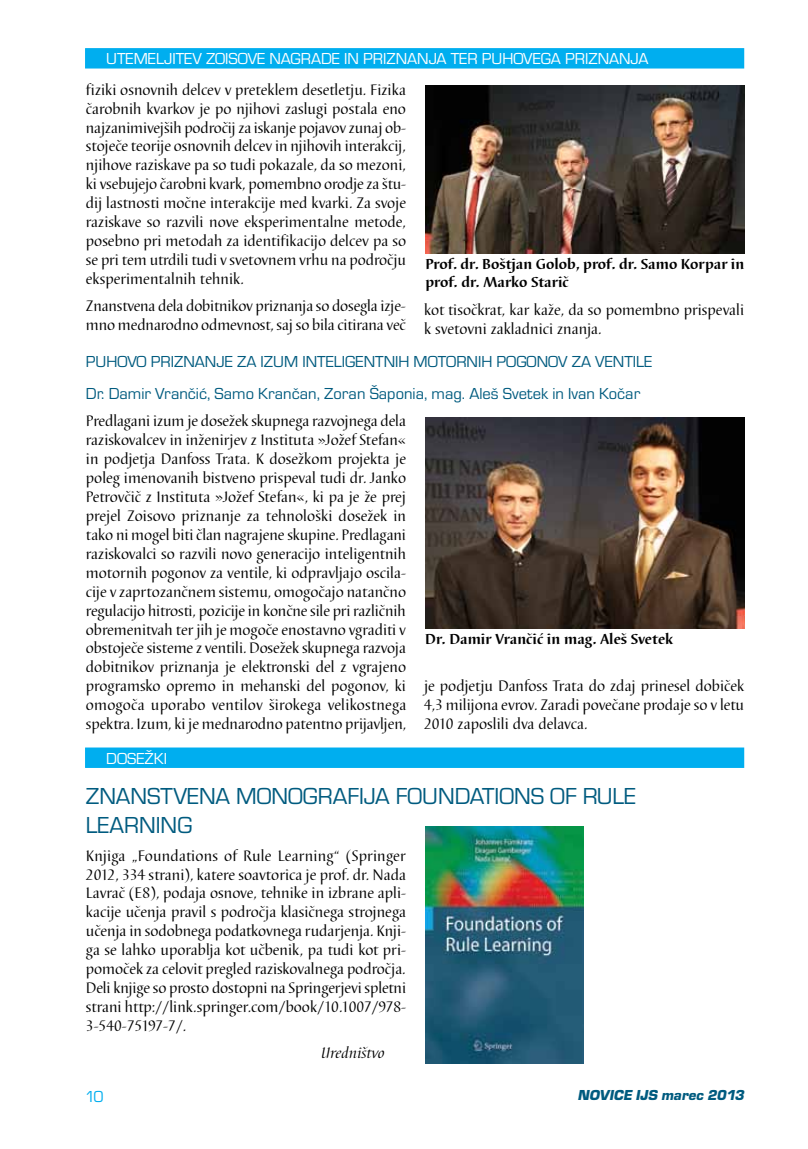
<style>
.page{position:relative;width:808px;height:1149px;background:#fff}
.page>*{position:absolute;margin:0;border:0;box-sizing:border-box;transform-origin:0 0}
.t1{font:24px "Eurostile TEE";color:#005b7f}
.t2{font:16.5px/32.5px "Eurostile TEE";color:#005b7f}
.t3{font:16.5px "Eurostile TEE";color:#fff}
.t4{font:16.5px "Eurostile TEE";color:#00aeef}
.t5{font:15.75px/18.9px "Barbedor TEE";letter-spacing:-.005em;color:#000;text-align:justify}
.t6{font:italic 15.75px "Barbedor TEE";color:#000}
.t7{font:700 15px/18px "Barbedor TEE";color:#000}
.t8{font:italic 15px "Eurostile TEE Blac";color:#005b7f}
</style>
<div class="page">
<div style="left:85px;top:48px;width:659px;height:20px;background:#00aeef;border:2px solid #00aeef"></div>
<div style="left:85px;top:747px;width:659px;height:20px;background:#00aeef;border:2px solid #00aeef"></div>
<img style="left:425px;top:85px;width:319px;height:169px">
<img style="left:425px;top:417px;width:319px;height:211px">
<img style="left:426px;top:826px;width:157px;height:237px">
<p class="t3" style="left:106px;top:50px;width:75px">UTEMELJITEV</p>
<p class="t3" style="left:206px;top:50px;width:444px">ZOISOVE NAGRADE IN PRIZNANJA TER PUHOVEGA PRIZNANJA</p>
<p class="t5" style="left:86px;top:80px;width:322px">fiziki osnovnih delcev v preteklem desetletju. Fizika čarobnih kvarkov je po njihovi zaslugi postala eno najzanimivejših področij za iskanje pojavov zunaj ob&shy;stoječe teorije osnovnih delcev in njihovih interakcij, njihove raziskave pa so tudi pokazale, da so mezoni, ki vsebujejo čarobni kvark, pomembno orodje za štu&shy;dij lastnosti močne interakcije med kvarki. Za svoje raziskave so razvili nove eksperimentalne metode, posebno pri metodah za identifikacijo delcev pa so se pri tem utrdili tudi v svetovnem vrhu na področju eksperimentalnih tehnik.</p>
<p class="t5" style="left:86px;top:297px;width:321px">Znanstvena dela dobitnikov priznanja so dosegla izje&shy;mno mednarodno odmevnost, saj so bila citirana več</p>
<p class="t5" style="left:424px;top:300px;width:322px">kot tisočkrat, kar kaže, da so pomembno prispevali k svetovni zakladnici znanja.</p>
<p class="t2" style="left:86px;top:345px;width:12px">PUHO</p>
<p class="t2" style="left:127px;top:345px;width:58px">VO PRIZNANJ</p>
<p class="t2" style="left:225px;top:345px;width:52px">E ZA IZUM</p>
<p class="t2" style="left:302px;top:345px;width:156px">INTELIGENTN IH MOTORN</p>
<p class="t2" style="left:478px;top:345px;width:40px">IH POGONO</p>
<p class="t7" style="left:425px;top:255px;width:320px">Prof. dr. Boštjan Golob, prof. dr. Samo Korpar in prof. dr. Marko Starič</p>
<p class="t2" style="left:86px;top:345px;width:568px;text-indent:472px">V ZA VENTILE<br>DR. DAMIR VRANČIĆ, SAMO KRANČAN, ZORAN ŠAPONIA, MAG. ALEŠ SVETEK IN IVAN KOČAR</p>
<p class="t5" style="left:86px;top:412px;width:322px">Predlagani izum je dosežek skupnega razvojnega dela raziskovalcev in inženirjev z Instituta »Jožef Stefan« in podjetja Danfoss Trata. K dosežkom projekta je poleg imenovanih bistveno prispeval tudi dr. Janko Petrovčič z Instituta »Jožef Stefan«, ki pa je že prej prejel Zoisovo priznanje za tehnološki dosežek in tako ni mogel biti član nagrajene skupine. Predlagani raziskovalci so razvili novo generacijo inteligentnih motornih pogonov za ventile, ki odpravljajo oscila&shy;cije v zaprtozančnem sistemu, omogočajo natančno regulacijo hitrosti, pozicije in končne sile pri različnih obremenitvah ter jih je mogoče enostavno vgraditi v obstoječe sisteme z ventili. Dosežek skupnega razvoja dobitnikov priznanja je elektronski del z vgrajeno programsko opremo in mehanski del pogonov, ki omogoča uporabo ventilov širokega velikostnega spektra. Izum, ki je mednarodno patentno prijavljen,</p>
<p class="t7" style="left:425px;top:630px;width:249px">Dr. Damir Vrančić in mag. Aleš Svetek</p>
<p class="t5" style="left:424px;top:676px;width:322px">je podjetju Danfoss Trata do zdaj prinesel dobiček 4,3 milijona evrov. Zaradi povečane prodaje so v letu 2010 zaposlili dva delavca.</p>
<p class="t3" style="left:106px;top:749px;width:63px">DOSEŽKI</p>
<h1 class="t1" style="left:86px;top:783px;width:30px">ZNANS</h1>
<h1 class="t1" style="left:161px;top:783px;width:93px">TVENA MONOGRA</h1>
<h1 class="t1" style="left:347px;top:783px;width:64px">FIJA FOUN</h1>
<h1 class="t1" style="left:455px;top:783px;width:61px">DATIONS</h1>
<h1 class="t1" style="left:550px;top:783px;width:87px">OF RULE</h1>
<h1 class="t1" style="left:86px;top:812px;width:40px">LEARN</h1>
<h1 class="t1" style="left:156px;top:812px;width:21px">ING</h1>
<p class="t5" style="left:86px;top:846px;width:322px">Knjiga „Foundations of Rule Learning“ (Springer 2012, 334 strani), katere soavtorica je prof. dr. Nada Lavrač (E8), podaja osnove, tehnike in izbrane apli&shy;kacije učenja pravil s področja klasičnega strojnega učenja in sodobnega podatkovnega rudarjenja. Knji&shy;ga se lahko uporablja kot učbenik, pa tudi kot pri&shy;pomoček za celovit pregled raziskovalnega področja.<br>Deli knjige so prosto dostopni na Springerjevi spletni strani http://link.springer.com/book/10.1007/978- 3-540-75197-7/.</p>
<p class="t6" style="left:321px;top:1043px;width:65px">Uredništvo</p>
<p class="t4" style="left:85px;top:1087px;width:20px">10</p>
<p class="t8" style="left:577px;top:1085px;width:171px">NOVICE IJS marec 2013</p>
</div>
